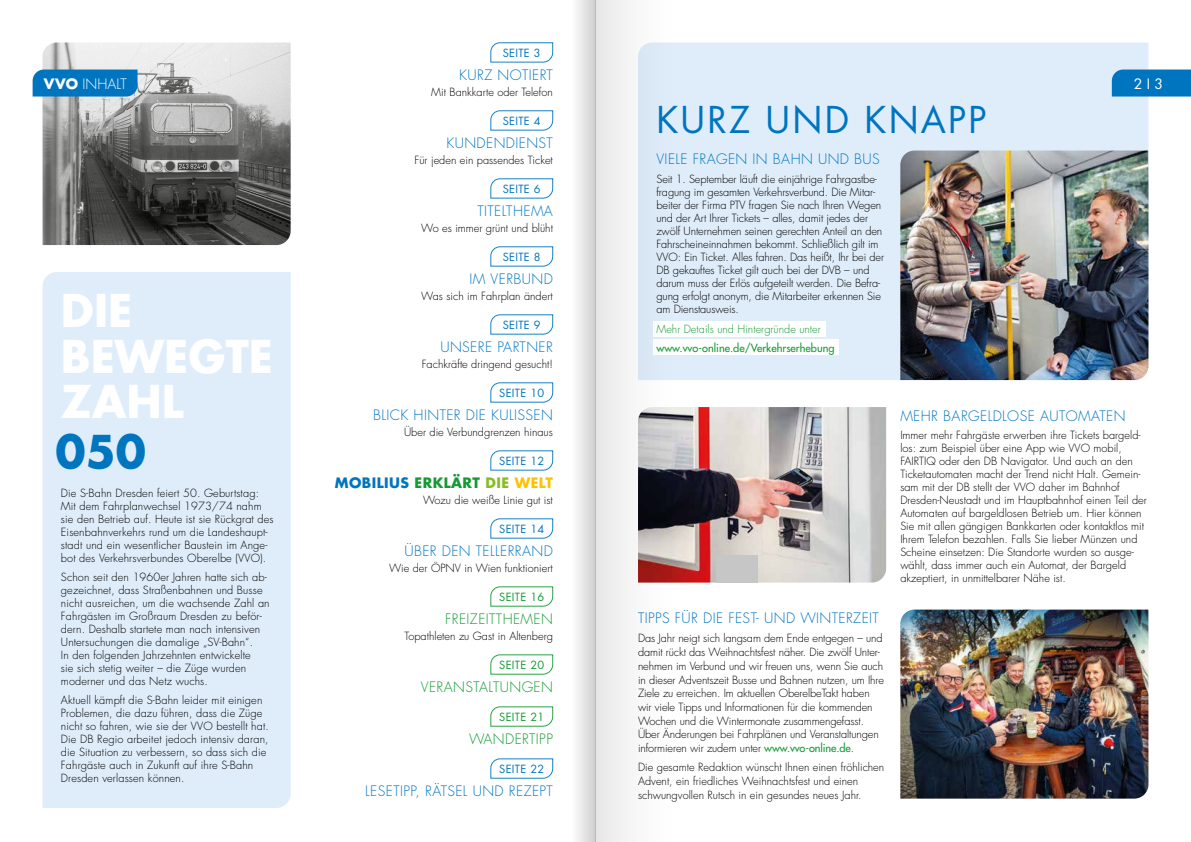
<style>
.page{position:relative;width:1191px;height:842px;background:#fff}
.page>*{position:absolute;margin:0;border:0;box-sizing:border-box;transform-origin:0 0}
.t1{font:700 44px/45px "Futura Std";color:#fff}
.t2{font:700 44px "Futura Std";color:#0075bf}
.t3{font:36px "Futura Std";letter-spacing:.06em;color:#0075bf}
.t4{font:300 14px "Futura Std";letter-spacing:.03em;color:#0075bf}
.t5{font:300 14px "Futura Std";letter-spacing:.03em;color:#159a34}
.t6{font:700 14px "Futura Std";letter-spacing:.03em;color:#0075bf}
.t7{font:300 14px "Futura Std";color:#fff}
.t8{font:14px "Futura Std";color:#fff}
.t9{font:300 11px/13px "Futura Std";color:#000}
.t10{font:11px "Futura Std";letter-spacing:.03em;color:#0075bf}
.t11{font:500 11px "Futura Std";color:#159a34}
.t12{font:300 11px "Futura Std";color:#159a34}
.t13{font:11px "Futura Std";letter-spacing:.03em;color:#159a34}
.s1{color:#159a34}
.s2{color:#86bc25}
.s3{color:#fdc300}
.s4{font-weight:700}
.s5{font-weight:500;color:#159a34}
</style>
<div class="page">
<div style="left:726px;top:43px;width:422px;height:337px;background:#dfedfa"></div>
<div style="left:43px;top:272px;width:248px;height:536px;background:#dfedfa"></div>
<img style="left:900px;top:610px;width:248px;height:189px">
<img style="left:726px;top:407px;width:160px;height:176px">
<img style="left:900px;top:151px;width:248px;height:229px">
<div style="left:716px;top:556px;width:42px;height:27px;background:#c6c6c6"></div>
<div style="left:653px;top:321px;width:172px;height:16px;background:#fff"></div>
<div style="left:653px;top:340px;width:185px;height:15px;background:#fff"></div>
<img style="left:43px;top:43px;width:248px;height:202px">
<svg style="left:490px;top:42px;width:63px;height:21px"></svg>
<svg style="left:490px;top:110px;width:63px;height:21px"></svg>
<svg style="left:490px;top:178px;width:63px;height:21px"></svg>
<svg style="left:490px;top:246px;width:63px;height:21px"></svg>
<svg style="left:490px;top:314px;width:63px;height:21px"></svg>
<svg style="left:490px;top:382px;width:63px;height:21px"></svg>
<svg style="left:490px;top:450px;width:63px;height:21px"></svg>
<svg style="left:490px;top:518px;width:63px;height:21px"></svg>
<svg style="left:490px;top:586px;width:63px;height:21px"></svg>
<svg style="left:490px;top:654px;width:63px;height:21px"></svg>
<svg style="left:490px;top:706px;width:63px;height:21px"></svg>
<svg style="left:490px;top:758px;width:63px;height:21px"></svg>
<div style="left:33px;top:70px;width:104px;height:27px;background:#0075bf"></div>
<div style="left:1111px;top:70px;width:80px;height:27px;background:#0075bf"></div>
<svg style="left:595px;top:0;width:131px;height:842px"></svg>
<svg style="left:577px;top:0;width:18px;height:842px"></svg>
<p class="t10" style="left:503px;top:46px;width:39px">SEITE 3</p>
<p class="t4" style="left:459px;top:67px;width:95px">KURZ NOTIERT</p>
<p class="t9" style="left:431px;top:86px;width:123px">Mit Bankkarte oder Telefon</p>
<p class="t10" style="left:503px;top:114px;width:39px">SEITE 4</p>
<p class="t4" style="left:446px;top:135px;width:108px">KUNDENDIENST</p>
<p class="t9" style="left:414px;top:154px;width:140px">Für jeden ein passendes Ticket</p>
<p class="t10" style="left:503px;top:182px;width:39px">SEITE 6</p>
<p class="t4" style="left:477px;top:203px;width:77px">TITELTHEMA</p>
<p class="t9" style="left:421px;top:222px;width:133px">Wo es immer grünt und blüht</p>
<p class="t10" style="left:503px;top:250px;width:39px">SEITE 8</p>
<p class="t4" style="left:469px;top:271px;width:85px">IM VERBUND</p>
<p class="t9" style="left:421px;top:290px;width:133px">Was sich im Fahrplan ändert</p>
<p class="t10" style="left:503px;top:318px;width:39px">SEITE 9</p>
<p class="t4" style="left:440px;top:339px;width:114px">UNSERE PARTNER</p>
<p class="t9" style="left:422px;top:358px;width:133px">Fachkräfte dringend gesucht!</p>
<p class="t10" style="left:499px;top:386px;width:46px">SEITE 10</p>
<p class="t4" style="left:373px;top:407px;width:181px">BLICK HINTER DIE KULISSEN</p>
<p class="t9" style="left:404px;top:426px;width:150px">Über die Verbundgrenzen hinaus</p>
<p class="t10" style="left:499px;top:454px;width:46px">SEITE 12</p>
<p class="t6" style="left:335px;top:474px;width:220px">MOBILIUS <span class="s1">ERKLÄRT</span> <span class="s2">DIE</span> <span class="s3">WELT</span></p>
<p class="t9" style="left:423px;top:494px;width:131px">Wozu die weiße Linie gut ist</p>
<p class="t10" style="left:499px;top:522px;width:46px">SEITE 14</p>
<p class="t4" style="left:404px;top:543px;width:150px">ÜBER DEN TELLERRAND</p>
<p class="t9" style="left:389px;top:562px;width:165px">Wie der ÖPNV in Wien funktioniert</p>
<p class="t13" style="left:499px;top:590px;width:46px">SEITE 16</p>
<p class="t5" style="left:445px;top:611px;width:109px">FREIZEITTHEMEN</p>
<p class="t9" style="left:404px;top:630px;width:150px">Topathleten zu Gast in Altenberg</p>
<p class="t13" style="left:499px;top:658px;width:46px">SEITE 20</p>
<p class="t5" style="left:421px;top:679px;width:134px">VERANSTALTUNGEN</p>
<p class="t13" style="left:499px;top:710px;width:46px">SEITE 21</p>
<p class="t5" style="left:469px;top:731px;width:85px">WANDERTIPP</p>
<p class="t10" style="left:499px;top:762px;width:46px">SEITE 22</p>
<p class="t4" style="left:365px;top:783px;width:189px">LESETIPP, RÄTSEL UND REZEPT</p>
<p class="t7" style="left:44px;top:75px;width:84px"><span class="s4">VVO</span> INHALT</p>
<p class="t8" style="left:1133px;top:75px;width:31px">2 I 3</p>
<h2 class="t3" style="left:656px;top:97px;width:332px">KURZ UND KNAPP</h2>
<p class="t4" style="left:656px;top:150px;width:225px">VIELE FRAGEN IN BAHN UND BUS</p>
<p class="t9" style="left:656px;top:173px;width:229px">Seit 1. September läuft die einjährige Fahrgastbe&shy;fragung im gesamten Verkehrsverbund. Die Mitar&shy;beiter der Firma PTV fragen Sie nach Ihren Wegen und der Art Ihrer Tickets – alles, damit jedes der zwölf Unternehmen seinen gerechten Anteil an den Fahrscheineinnahmen bekommt. Schließlich gilt im VVO: Ein Ticket. Alles fahren. Das heißt, Ihr bei der DB gekauftes Ticket gilt auch bei der DVB – und darum muss der Erlös aufgeteilt werden. Die Befra&shy;gung erfolgt anonym, die Mitarbeiter erkennen Sie am Dienstausweis.</p>
<p class="t12" style="left:656px;top:322px;width:166px">Mehr Details und Hintergründe unter</p>
<p class="t11" style="left:656px;top:341px;width:180px">www.vvo-online.de/Verkehrserhebung</p>
<h1 class="t1" style="left:61px;top:288px;width:214px">DIE<br>BEWEGTE<br>ZAHL</h1>
<h1 class="t2" style="left:55px;top:422px;width:92px">050</h1>
<p class="t9" style="left:61px;top:487px;width:214px">Die S-Bahn Dresden feiert 50. Geburtstag:<br>Mit dem Fahrplanwechsel 1973/74 nahm sie den Betrieb auf. Heute ist sie Rückgrat des Eisenbahnverkehrs rund um die Landeshaupt&shy;stadt und ein wesentlicher Baustein im Ange&shy;bot des Verkehrsverbundes Oberelbe (VVO).</p>
<p class="t9" style="left:61px;top:571px;width:210px">Schon seit den 1960er Jahren hatte sich ab&shy;gezeichnet, dass Straßenbahnen und Busse nicht ausreichen, um die wachsende Zahl an Fahrgästen im Großraum Dresden zu beför&shy;dern. Deshalb startete man nach intensiven Untersuchungen die damalige „SV-Bahn“.<br>In den folgenden Jahrzehnten entwickelte<br>sie sich stetig weiter – die Züge wurden moderner und das Netz wuchs.</p>
<p class="t9" style="left:61px;top:693px;width:209px">Aktuell kämpft die S-Bahn leider mit einigen Problemen, die dazu führen, dass die Züge nicht so fahren, wie sie der VVO bestellt hat.<br>Die DB Regio arbeitet jedoch intensiv daran, die Situation zu verbessern, so dass sich die Fahrgäste auch in Zukunft auf ihre S-Bahn Dresden verlassen können.</p>
<p class="t4" style="left:900px;top:407px;width:227px">MEHR BARGELDLOSE AUTOMATEN</p>
<p class="t9" style="left:900px;top:429px;width:248px">Immer mehr Fahrgäste erwerben ihre Tickets bargeld&shy;los: zum Beispiel über eine App wie VVO mobil, FAIRTIQ oder den DB Navigator. Und auch an den Ticketautomaten macht der Trend nicht Halt. Gemein&shy;sam mit der DB stellt der VVO daher im Bahnhof Dresden-Neustadt und im Hauptbahnhof einen Teil der Automaten auf bargeldlosen Betrieb um. Hier können Sie mit allen gängigen Bankkarten oder kontaktlos mit Ihrem Telefon bezahlen. Falls Sie lieber Münzen und Scheine einsetzen: Die Standorte wurden so ausge&shy;wählt, dass immer auch ein Automat, der Bargeld akzeptiert, in unmittelbarer Nähe ist.</p>
<p class="t4" style="left:638px;top:609px;width:242px">TIPPS FÜR DIE FEST- UND WINTERZEIT</p>
<p class="t9" style="left:638px;top:632px;width:247px;line-height:13.7px">Das Jahr neigt sich langsam dem Ende entgegen – und damit rückt das Weihnachtsfest näher. Die zwölf Unter&shy;nehmen im Verbund und wir freuen uns, wenn Sie auch in dieser Adventszeit Busse und Bahnen nutzen, um Ihre Ziele zu erreichen. Im aktuellen OberelbeTakt haben wir viele Tipps und Informationen für die kommenden Wochen und die Wintermonate zusammengefasst.<br>Über Änderungen bei Fahrplänen und Veranstaltungen informieren wir zudem unter <span class="s5">www.vvo-online.de</span>.</p>
<p class="t9" style="left:638px;top:761px;width:248px;line-height:13.7px">Die gesamte Redaktion wünscht Ihnen einen fröhlichen<br>Advent, ein friedliches Weihnachtsfest und einen schwungvollen Rutsch in ein gesundes neues Jahr.</p>
</div>
